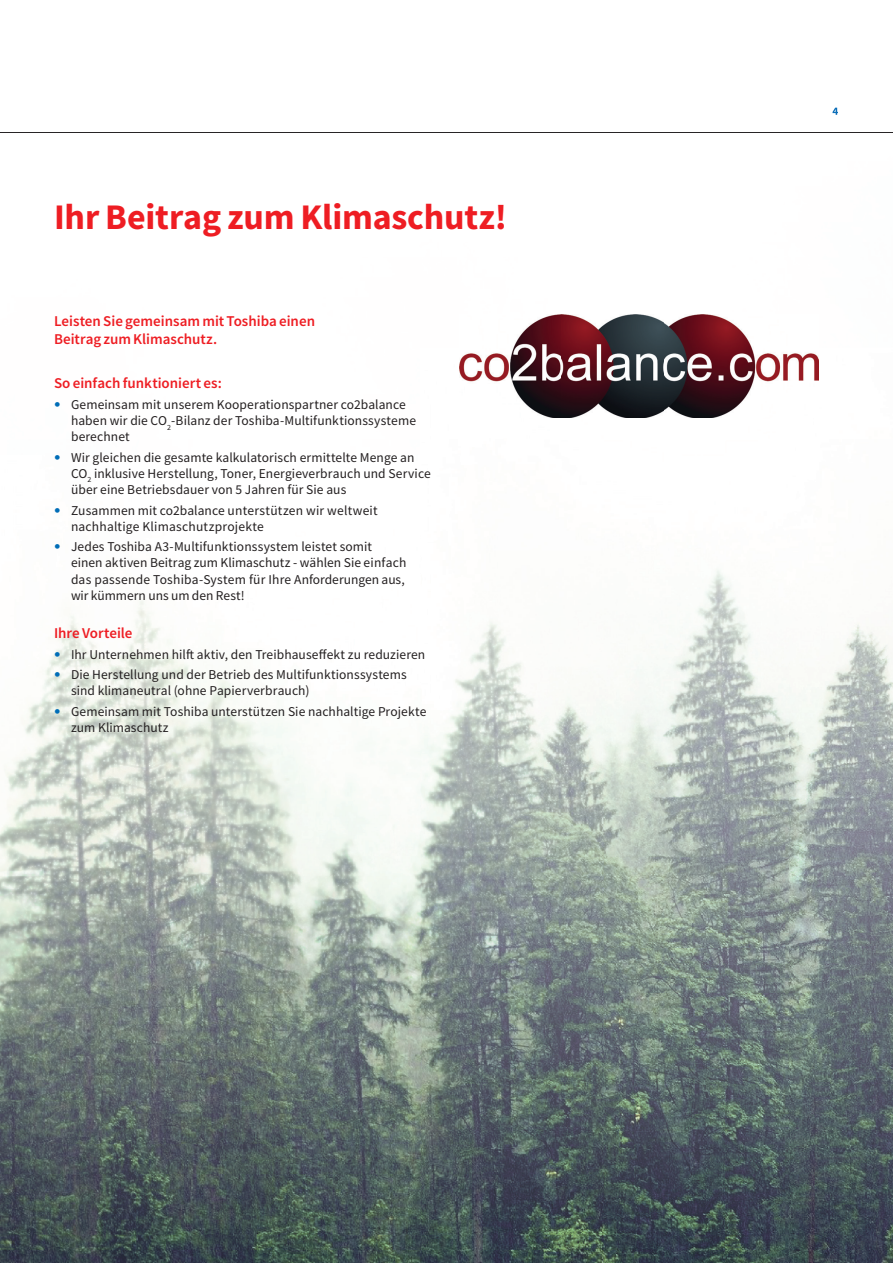
<style>
.page{position:relative;width:893px;height:1263px;background:#fff}
.page>*{position:absolute;margin:0;border:0;box-sizing:border-box;transform-origin:0 0}
.t1{font:700 36px "Toshiba Sans";letter-spacing:-.005em;color:#ee1d23}
.t2{font:500 15px/18px "Toshiba Sans";color:#ee1d23}
.t3{font:13.5px/16.2px "Toshiba Sans";letter-spacing:.005em;color:#231f20}
.s1{font-family:"Helvetica Neue LT Pro";font-weight:900;font-size:19.5px;color:#006db7}
</style>
<div class="page">
<svg style="left:832px;top:108px;width:6px;height:7px"></svg>
<img style="left:0;top:132px;width:420px;height:1131px">
<img style="left:420px;top:132px;width:473px;height:183px">
<img style="left:420px;top:656px;width:52px;height:607px">
<img style="left:788px;top:623px;width:105px;height:640px">
<img style="left:472px;top:570px;width:316px;height:693px">
<img style="left:459px;top:315px;width:360px;height:103px">
<h1 class="t1" style="left:54px;top:193px;width:454px">Ihr Beitrag zum Klimaschutz!</h1>
<p class="t2" style="left:54px;top:312px;width:263px">Leisten Sie gemeinsam mit Toshiba einen<br>Beitrag zum Klimaschutz.</p>
<p class="t2" style="left:54px;top:374px;width:169px">So einfach funktioniert es:</p>
<p class="t3" style="left:71px;top:396px;width:347px;text-indent:-17px"><span class="s1">·</span> Gemeinsam mit unserem Kooperationspartner co2balance haben wir die CO<sub>2</sub>-Bilanz der Toshiba-Multifunktionssysteme berechnet</p>
<p class="t3" style="left:71px;top:449px;width:361px;text-indent:-17px"><span class="s1">·</span> Wir gleichen die gesamte kalkulatorisch ermittelte Menge an<br>CO<sub>2</sub> inklusive Herstellung, Toner, Energieverbrauch und Service über eine Betriebsdauer von 5 Jahren für Sie aus</p>
<p class="t3" style="left:71px;top:502px;width:308px;text-indent:-17px"><span class="s1">·</span> Zusammen mit co2balance unterstützen wir weltweit nachhaltige Klimaschutzprojekte</p>
<p class="t3" style="left:71px;top:539px;width:337px;text-indent:-17px"><span class="s1">·</span> Jedes Toshiba A3-Multifunktionssystem leistet somit einen aktiven Beitrag zum Klimaschutz - wählen Sie einfach das passende Toshiba-System für Ihre Anforderungen aus, wir kümmern uns um den Rest!</p>
<p class="t2" style="left:54px;top:624px;width:80px">Ihre Vorteile</p>
<p class="t3" style="left:54px;top:644px;width:373px;line-height:20.4px"><span class="s1">·</span> Ihr Unternehmen hilft aktiv, den Treibhauseffekt zu reduzieren <span class="s1">·</span> Die Herstellung und der Betrieb des Multifunktionssystems</p>
<p class="t3" style="left:54px;top:681px;width:374px;line-height:20.4px;text-indent:17px">sind klimaneutral (ohne Papierverbrauch)<br><span class="s1">·</span> Gemeinsam mit Toshiba unterstützen Sie nachhaltige Projekte</p>
<p class="t3" style="left:71px;top:719px;width:99px">zum Klimaschutz</p>
</div>
